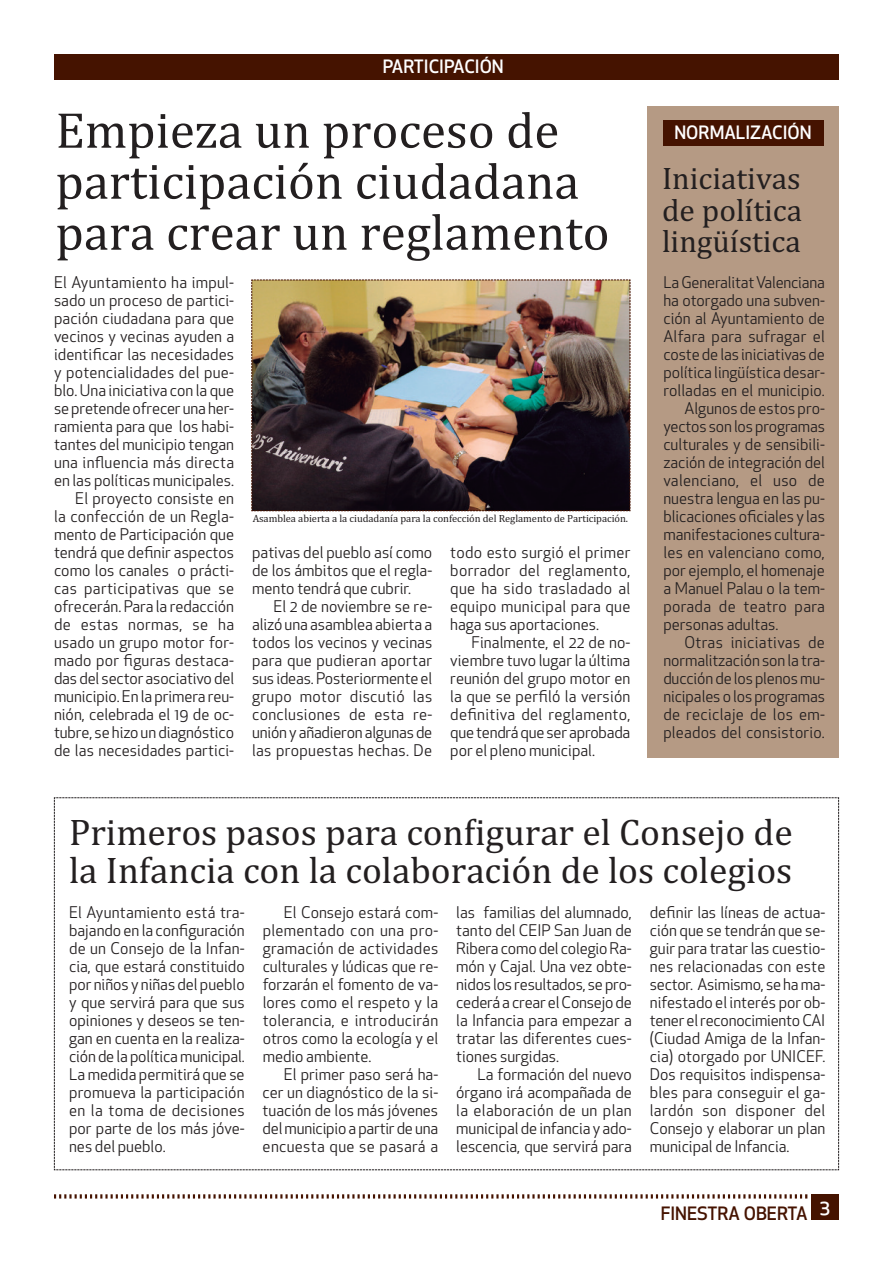
<style>
.page{position:relative;width:893px;height:1263px;background:#fff}
.page>*{position:absolute;margin:0;border:0;box-sizing:border-box;transform-origin:0 0}
.t1{font:51px/51px "Cambria";color:#231f20}
.t2{font:37.5px/37.5px "Cambria";color:#231f20}
.t3{font:31.5px/31.5px "Cambria";color:#231f20;text-align:justify}
.t4{font:500 18px "Apex New";color:#fff}
.t5{font:500 18px "Apex New";color:#451300}
.t6{font:15.75px/18px "Apex New";color:#231f20;text-align:justify}
.t7{font:15.75px "Apex New";letter-spacing:.02em;color:#231f20}
.t8{font:10.5px "Cambria";letter-spacing:-.005em;color:#231f20}
</style>
<div class="page">
<div style="left:54px;top:54px;width:785px;height:26px;background:#451300"></div>
<svg style="left:54px;top:1194px;width:753px;height:4px"></svg>
<div style="left:811px;top:1194px;width:28px;height:26px;background:#451300"></div>
<svg style="left:54px;top:797px;width:785px;height:373px"></svg>
<div style="left:647px;top:106px;width:192px;height:651px;background:#b59a84"></div>
<img style="left:251px;top:279px;width:380px;height:232px">
<div style="left:663px;top:120px;width:160px;height:26px;background:#451300"></div>
<p class="t4" style="left:383px;top:60px;width:122px">PARTICIPACIÓN</p>
<h1 class="t1" style="left:56px;top:105px;width:556px">Empieza un proceso de participación ciudadana para crear un reglamento</h1>
<p class="t6" style="left:54px;top:275px;width:182px;text-align:right">El Ayuntamiento ha impul&shy;sado un proceso de partici&shy;pación ciudadana para que vecinos y vecinas ayuden a identificar las necesidades y potencialidades del pue&shy;blo.Una iniciativa con la que se pretende ofrecer una her&shy;ramienta para que los habi&shy;tantes del municipio tengan una influencia más directa en las políticas municipales.<br>El proyecto consiste en<br>la confección de un Regla&shy;mento de Participación que tendrá que definir aspectos como los canales o prácti&shy;cas participativas que se ofrecerán.Para la redacción de estas normas, se ha usado un grupo motor for&shy;mado por figuras destaca&shy;das del sector asociativo del municipio.En la primera reu&shy;nión, celebrada el 19 de oc&shy;tubre, se hizo un diagnóstico de las necesidades partici-</p>
<p class="t8" style="left:253px;top:512px;width:377px">Asamblea abierta a la ciudadanía para la confección del Reglamento de Participación.</p>
<p class="t6" style="left:252px;top:545px;width:182px">pativas del pueblo así como de los ámbitos que el regla&shy;mento tendrá que cubrir.</p>
<p class="t6" style="left:252px;top:599px;width:182px;text-indent:21px">El 2 de noviembre se re&shy;alizó una asamblea abierta a todos los vecinos y vecinas para que pudieran aportar sus ideas.Posteriormente el grupo motor discutió las conclusiones de esta re&shy;unión y añadieron algunasde las propuestas hechas. De</p>
<p class="t6" style="left:450px;top:545px;width:182px">todo esto surgió el primer borrador del reglamento, que ha sido trasladado al equipo municipal para que haga sus aportaciones.</p>
<p class="t6" style="left:450px;top:635px;width:182px;text-indent:21px">Finalmente, el 22 de no&shy;viembre tuvo lugar la última reunión del grupo motor en la que se perfiló la versión definitiva del reglamento, que tendráque ser aprobada por el pleno municipal.</p>
<p class="t4" style="left:674px;top:126px;width:139px">NORMALIZACIÓN</p>
<h3 class="t3" style="left:662px;top:163px;width:141px">Iniciativas de política lingüística</h3>
<p class="t6" style="left:663px;top:275px;width:163px">LaGeneralitatValenciana</p>
<p class="t6" style="left:663px;top:293px;width:163px">ha otorgado una subven-</p>
<p class="t6" style="left:663px;top:311px;width:163px">ción al Ayuntamiento de</p>
<p class="t7" style="left:663px;top:330px;width:163px">Alfara para sufragar el</p>
<p class="t6" style="left:663px;top:347px;width:163px">coste de las iniciativas de</p>
<p class="t6" style="left:663px;top:365px;width:163px">política lingüística desar-</p>
<p class="t6" style="left:663px;top:383px;width:163px">rolladas en el municipio.</p>
<p class="t6" style="left:685px;top:401px;width:142px">Algunos de estos pro-</p>
<p class="t6" style="left:663px;top:419px;width:163px">yectos son losprogramas</p>
<p class="t6" style="left:663px;top:437px;width:163px">culturales y de sensibili-</p>
<p class="t6" style="left:663px;top:455px;width:163px">zación de integración del</p>
<p class="t7" style="left:663px;top:474px;width:163px">valenciano, el uso de</p>
<p class="t6" style="left:663px;top:491px;width:163px">nuestra lengua en las pu-</p>
<p class="t6" style="left:663px;top:509px;width:163px">blicaciones oficiales y las</p>
<p class="t6" style="left:663px;top:527px;width:163px">manifestaciones cultura-</p>
<p class="t6" style="left:663px;top:545px;width:163px">les en valenciano como,</p>
<p class="t6" style="left:663px;top:563px;width:163px">por ejemplo, el homenaje</p>
<p class="t6" style="left:663px;top:581px;width:163px">a Manuel Palau o la tem-</p>
<p class="t7" style="left:663px;top:600px;width:163px">porada de teatro para</p>
<p class="t6" style="left:663px;top:617px;width:117px">personas adultas.</p>
<p class="t7" style="left:685px;top:636px;width:142px">Otras iniciativas de</p>
<p class="t6" style="left:663px;top:653px;width:163px">normalitzación son la tra-</p>
<p class="t6" style="left:663px;top:671px;width:163px">ducción de los plenosmu-</p>
<p class="t6" style="left:663px;top:689px;width:163px">nicipales o los programas</p>
<p class="t7" style="left:663px;top:708px;width:163px">de reciclaje de los em-</p>
<p class="t6" style="left:663px;top:725px;width:163px">pleados del consistorio.</p>
<h2 class="t2" style="left:69px;top:814px;width:725px">Primeros pasos para configurar el Consejo de la Infancia con la colaboración de los colegios</h2>
<p class="t6" style="left:69px;top:905px;width:177px">El Ayuntamiento está tra&shy;bajando en la configuración de un Consejo de la Infan&shy;cia, que estará constituido por niños y niñas del pueblo y que servirá para que sus opiniones y deseos se ten&shy;gan en cuenta en la realiza&shy;ción de la políticamunicipal.<br>La medida permitirá que se promueva la participación en la toma de decisiones por parte de los más jóve&shy;nes del pueblo.</p>
<p class="t6" style="left:263px;top:905px;width:177px;text-indent:21px">El Consejo estará com&shy;plementado con una pro&shy;gramación de actividades culturales y lúdicas que re&shy;forzarán el fomento de va&shy;lores como el respeto y la tolerancia, e introducirán otros como la ecología y el medio ambiente.</p>
<p class="t6" style="left:456px;top:905px;width:177px">las familias del alumnado, tanto del CEIP San Juan de Ribera como del colegioRa&shy;món y Cajal. Una vez obte&shy;nidos los resultados, sepro&shy;cederá a crear elConsejode la Infancia para empezar a tratar las diferentes cues&shy;tiones surgidas.</p>
<p class="t6" style="left:456px;top:1067px;width:177px;text-indent:21px">La formación del nuevo órgano irá acompañada de la elaboración de un plan municipal de infancia y ado&shy;lescencia, que servirá para</p>
<p class="t6" style="left:650px;top:905px;width:177px">definir las líneas de actua&shy;ción que se tendrán que se&shy;guir para tratar las cuestio&shy;nes relacionadas con este sector. Asimismo, se hama&shy;nifestado el interés por ob&shy;tener elreconocimientoCAI (Ciudad Amiga de la Infan&shy;cia) otorgado por UNICEF.<br>Dos requisitos indispensa&shy;bles para conseguir el ga&shy;lardón son disponer del Consejo y elaborar un plan municipal de Infancia.</p>
<p class="t6" style="left:263px;top:1067px;width:177px;text-indent:21px">El primer paso será ha&shy;cer un diagnóstico de la si&shy;tuación de los más jóvenes delmunicipioapartirde una encuesta que se pasará a</p>
<p class="t5" style="left:661px;top:1206px;width:171px">FINESTRA OBERTA <sup>3</sup></p>
</div>
